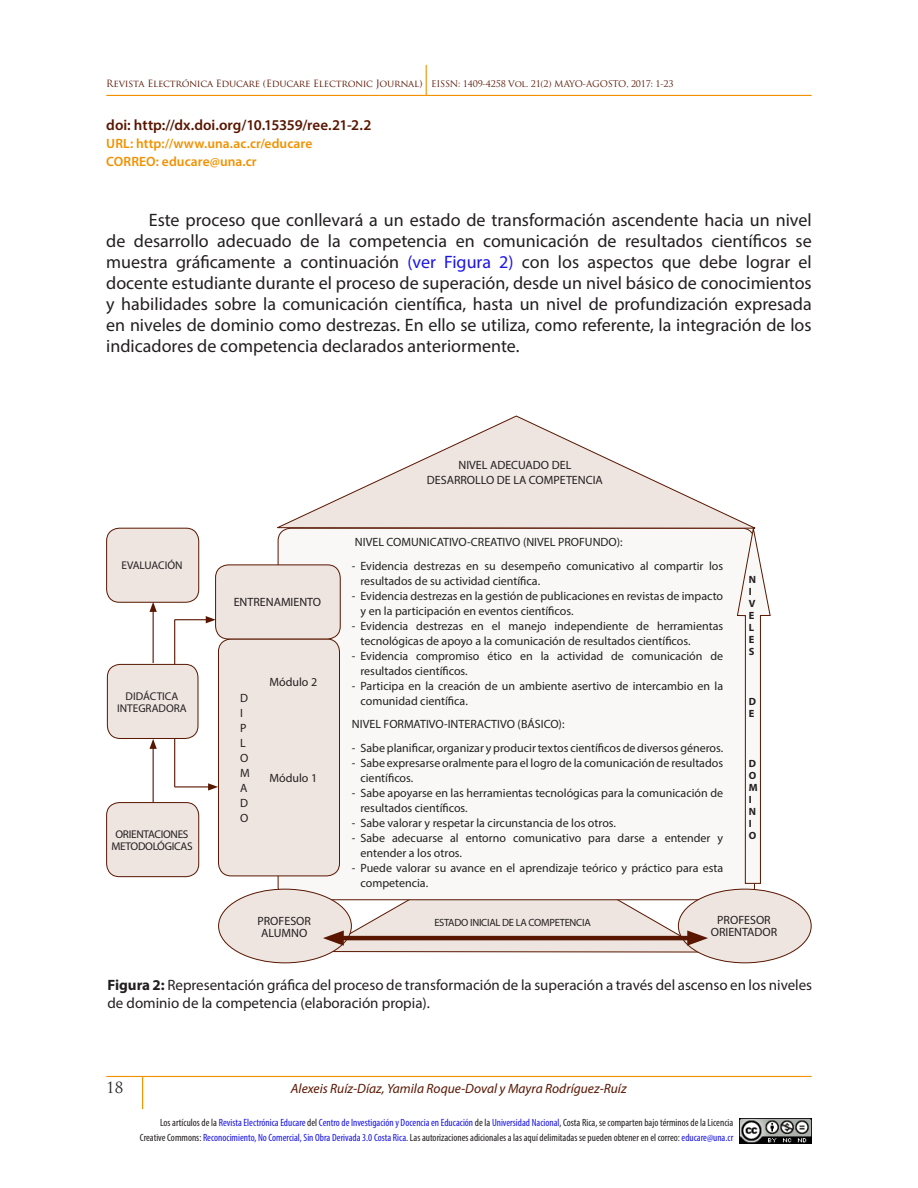
<style>
.page{position:relative;width:918px;height:1188px;background:#fff}
.page>*{position:absolute;margin:0;border:0;box-sizing:border-box;transform-origin:0 0}
.TEXTO{font:18px/21px "Myriad Pro";color:#231f20;text-align:justify}
.TEXTO-2{font:15px/18px "Myriad Pro";color:#231f20}
.t1{font:600 15px "Myriad Pro";color:#591600}
.t2{font:15px "Trajan Pro";color:#231f20}
.t3{font:italic 13.5px "Myriad Pro";color:#591600}
.t4{font:600 13.5px/18px "Myriad Pro";letter-spacing:.005em;color:#f29100}
.TITULO_EN_INGLES{font:12px/15px "Myriad Pro";color:#231f20}
.TEXTO-3{font:12px "Myriad Pro";color:#231f20}
.TEXTO-4{font:11.25px/12px "Myriad Pro";color:#231f20;text-align:center}
.TEXTO-5{font:11.25px "Myriad Pro";letter-spacing:-.02em;color:#231f20}
.t5{font:condensed 10.5px/15px "Myriad Pro";color:#231f20;text-align:right}
.TEXTO-6{font:10.5px "Myriad Pro";letter-spacing:-.025em;color:#231f20}
.TEXTO-7{font:700 10.5px "Myriad Pro";color:#231f20}
.t6{font:9.75px "Trajan Pro";letter-spacing:-.025em;color:#591600}
.s1{font-size:9px}
.s2{color:#1a15e5}
.s3{font-weight:700}
</style>
<div class="page">
<hr style="left:106px;top:1076px;width:706px;height:1px;background:#f29100">
<hr style="left:142px;top:1076px;width:1px;height:33px;background:#f29100">
<img style="left:739px;top:1118px;width:73px;height:26px">
<hr style="left:106px;top:95px;width:706px;height:1px;background:#f29100">
<hr style="left:426px;top:65px;width:1px;height:31px;background:#f29100">
<div style="left:278px;top:528px;width:476px;height:372px;background:#faf8f6;border-radius:13px"></div>
<svg style="left:277px;top:415px;width:479px;height:114px"></svg>
<svg style="left:737px;top:528px;width:34px;height:356px"></svg>
<div style="left:107px;top:803px;width:92px;height:74px;background:#eee5e0;border-radius:13px"></div>
<div style="left:106px;top:802px;width:93px;height:75px;border:1px solid #591600;border-radius:13px"></div>
<div style="left:107px;top:528px;width:92px;height:74px;background:#eee5e0;border-radius:13px"></div>
<div style="left:106px;top:528px;width:93px;height:75px;border:1px solid #591600;border-radius:13px"></div>
<div style="left:218px;top:639px;width:122px;height:237px;background:#eee5e0;border-radius:13px"></div>
<div style="left:218px;top:639px;width:122px;height:237px;border:1px solid #591600;border-radius:13px"></div>
<div style="left:216px;top:565px;width:124px;height:74px;background:#eee5e0;border-radius:13px"></div>
<div style="left:215px;top:565px;width:126px;height:74px;border:1px solid #591600;border-radius:13px"></div>
<div style="left:219px;top:889px;width:132px;height:74px;background:#eee5e0;border-radius:50%"></div>
<div style="left:678px;top:889px;width:133px;height:74px;background:#eee5e0;border-radius:50%"></div>
<hr style="left:153px;top:610px;width:1px;height:53px;background:#591600">
<svg style="left:150px;top:602px;width:7px;height:10px"></svg>
<hr style="left:153px;top:747px;width:1px;height:55px;background:#591600">
<svg style="left:150px;top:739px;width:7px;height:10px"></svg>
<hr style="left:175px;top:619px;width:33px;height:1px;background:#591600">
<svg style="left:206px;top:616px;width:10px;height:7px"></svg>
<hr style="left:175px;top:786px;width:35px;height:1px;background:#591600">
<svg style="left:208px;top:783px;width:10px;height:8px"></svg>
<hr style="left:174px;top:620px;width:1px;height:167px;background:#591600">
<div style="left:107px;top:664px;width:91px;height:74px;background:#eee5e0;border-radius:13px"></div>
<div style="left:107px;top:664px;width:91px;height:75px;border:1px solid #591600;border-radius:13px"></div>
<svg style="left:319px;top:840px;width:389px;height:112px"></svg>
<p class="t6" style="left:106px;top:77px;width:569px">Revista Electrónica Educare (Educare Electronic Journal) <span class="s1">EISSN: 1409-4258 Vol. 21(2) MAYO-AGOSTO, 2017: 1-23</span></p>
<p class="t1" style="left:106px;top:115px;width:267px">doi: http://dx.doi.org/10.15359/ree.21-2.2</p>
<p class="t4" style="left:106px;top:134px;width:208px">URL: http://www.una.ac.cr/educare<br>CORREO: educare@una.cr</p>
<p class="TEXTO" style="left:106px;top:209px;width:707px;text-indent:43px">Este proceso que conllevará a un estado de transformación ascendente hacia un nivel de desarrollo adecuado de la competencia en comunicación de resultados científicos se muestra gráficamente a continuación <span class="s2">(ver Figura 2)</span> con los aspectos que debe lograr el docente estudiante durante el proceso de superación, desde un nivel básico de conocimientos y habilidades sobre la comunicación científica, hasta un nivel de profundización expresada en niveles de dominio como destrezas. En ello se utiliza, como referente, la integración de los indicadores de competencia declarados anteriormente.</p>
<p class="TEXTO-3" style="left:458px;top:458px;width:114px">NIVEL ADECUADO DEL</p>
<p class="TEXTO-3" style="left:427px;top:473px;width:178px">DESARROLLO DE LA COMPETENCIA</p>
<h2 class="TITULO_EN_INGLES" style="left:355px;top:534px;width:269px">NIVEL COMUNICATIVO-CREATIVO (NIVEL PROFUNDO):</h2>
<h2 class="TITULO_EN_INGLES" style="left:360px;top:558px;width:364px;text-indent:-9px">- Evidencia destrezas en su desempeño comunicativo al compartir los resultados de su actividad científica.</h2>
<h2 class="TITULO_EN_INGLES" style="left:360px;top:588px;width:364px;text-indent:-9px">- Evidencia destrezas en la gestión de publicaciones en revistas de impacto y en la participación en eventos científicos.</h2>
<h2 class="TITULO_EN_INGLES" style="left:360px;top:618px;width:364px;text-indent:-9px">- Evidencia destrezas en el manejo independiente de herramientas tecnológicas de apoyo a la comunicación de resultados científicos.</h2>
<h2 class="TITULO_EN_INGLES" style="left:360px;top:648px;width:364px;text-indent:-9px">- Evidencia compromiso ético en la actividad de comunicación de resultados científicos.</h2>
<h2 class="TITULO_EN_INGLES" style="left:360px;top:678px;width:364px;text-indent:-9px">- Participa en la creación de un ambiente asertivo de intercambio en la comunidad científica.</h2>
<h2 class="TITULO_EN_INGLES" style="left:352px;top:716px;width:214px">NIVEL FORMATIVO-INTERACTIVO (BÁSICO):</h2>
<h2 class="TITULO_EN_INGLES" style="left:352px;top:740px;width:373px">- Sabe planificar, organizar y producir textos científicos de diversos géneros.</h2>
<h2 class="TITULO_EN_INGLES" style="left:360px;top:755px;width:364px;text-indent:-9px">- Sabe expresarse oralmente para el logro de la comunicación de resultados científicos.</h2>
<h2 class="TITULO_EN_INGLES" style="left:360px;top:785px;width:364px;text-indent:-9px">- Sabe apoyarse en las herramientas tecnológicas para la comunicación de resultados científicos.</h2>
<h2 class="TITULO_EN_INGLES" style="left:352px;top:815px;width:266px">- Sabe valorar y respetar la circunstancia de los otros.</h2>
<h2 class="TITULO_EN_INGLES" style="left:360px;top:830px;width:364px;text-indent:-9px">- Sabe adecuarse al entorno comunicativo para darse a entender y entender a los otros.</h2>
<h2 class="TITULO_EN_INGLES" style="left:360px;top:860px;width:364px;text-indent:-9px">- Puede valorar su avance en el aprendizaje teórico y práctico para esta competencia.</h2>
<p class="TEXTO-4" style="left:121px;top:559px;width:63px">EVALUACIÓN</p>
<p class="TEXTO-7" style="left:749px;top:573px;width:9px">N</p>
<p class="TEXTO-7" style="left:749px;top:585px;width:4px">I</p>
<p class="TEXTO-7" style="left:749px;top:597px;width:8px">V</p>
<p class="TEXTO-7" style="left:749px;top:609px;width:7px">E</p>
<p class="TEXTO-7" style="left:749px;top:621px;width:7px">L</p>
<p class="TEXTO-7" style="left:749px;top:633px;width:7px">E</p>
<p class="TEXTO-7" style="left:749px;top:645px;width:7px">S</p>
<p class="TEXTO-3" style="left:234px;top:595px;width:89px">ENTRENAMIENTO</p>
<p class="TEXTO-3" style="left:269px;top:674px;width:49px">Módulo 2</p>
<p class="TEXTO-4" style="left:117px;top:690px;width:71px">DIDÁCTICA<br>INTEGRADORA</p>
<p class="TEXTO-3" style="left:240px;top:691px;width:9px">D</p>
<p class="TEXTO-3" style="left:240px;top:706px;width:4px">I</p>
<p class="TEXTO-3" style="left:240px;top:721px;width:8px">P</p>
<p class="TEXTO-3" style="left:240px;top:736px;width:7px">L</p>
<p class="TEXTO-3" style="left:240px;top:751px;width:10px">O</p>
<p class="TEXTO-3" style="left:240px;top:766px;width:11px">M</p>
<p class="TEXTO-3" style="left:240px;top:781px;width:9px">A</p>
<p class="TEXTO-3" style="left:240px;top:796px;width:9px">D</p>
<p class="TEXTO-3" style="left:240px;top:811px;width:10px">O</p>
<p class="TEXTO-7" style="left:749px;top:695px;width:9px">D</p>
<p class="TEXTO-7" style="left:749px;top:707px;width:7px">E</p>
<p class="TEXTO-7" style="left:749px;top:757px;width:9px">D</p>
<p class="TEXTO-7" style="left:749px;top:769px;width:9px">O</p>
<p class="TEXTO-7" style="left:749px;top:781px;width:10px">M</p>
<p class="TEXTO-7" style="left:749px;top:793px;width:4px">I</p>
<p class="TEXTO-7" style="left:749px;top:805px;width:9px">N</p>
<p class="TEXTO-7" style="left:749px;top:817px;width:4px">I</p>
<p class="TEXTO-3" style="left:269px;top:770px;width:49px">Módulo 1</p>
<p class="TEXTO-5" style="left:116px;top:827px;width:74px">ORIENTACIONES</p>
<p class="TEXTO-7" style="left:749px;top:829px;width:9px">O</p>
<p class="TEXTO-5" style="left:111px;top:839px;width:83px">METODOLÓGICAS</p>
<p class="TEXTO-3" style="left:257px;top:913px;width:55px">PROFESOR</p>
<p class="TEXTO-3" style="left:261px;top:925px;width:48px">ALUMNO</p>
<p class="TEXTO-6" style="left:434px;top:916px;width:158px">ESTADO INICIAL DE LA COMPETENCIA</p>
<p class="TEXTO-3" style="left:717px;top:913px;width:55px">PROFESOR</p>
<p class="TEXTO-3" style="left:711px;top:925px;width:68px">ORIENTADOR</p>
<p class="TEXTO-2" style="left:107px;top:976px;width:706px"><span class="s3">Figura 2:</span> Representación gráfica del proceso de transformación de la superación a través del ascenso en los niveles de dominio de la competencia (elaboración propia).</p>
<p class="t2" style="left:106px;top:1078px;width:19px">18</p>
<p class="t3" style="left:291px;top:1080px;width:337px">Alexeis Ruíz-Díaz, Yamila Roque-Doval y Mayra Rodríguez-Ruíz</p>
<p class="t5" style="left:140px;top:1115px;width:595px">Los artículos de la <span class="s2">Revista Electrónica Educare</span> del <span class="s2">Centro de Investigación y Docencia en Educación</span> de la <span class="s2">Universidad Nacional</span>, Costa Rica, se comparten bajo términos de la Licencia<br>Creative Commons: <span class="s2">Reconocimiento, No Comercial, Sin Obra Derivada 3.0 Costa Rica</span>. Las autorizaciones adicionales a las aquí delimitadas se pueden obtener en el correo: <span class="s2">educare@una.cr</span></p>
</div>
